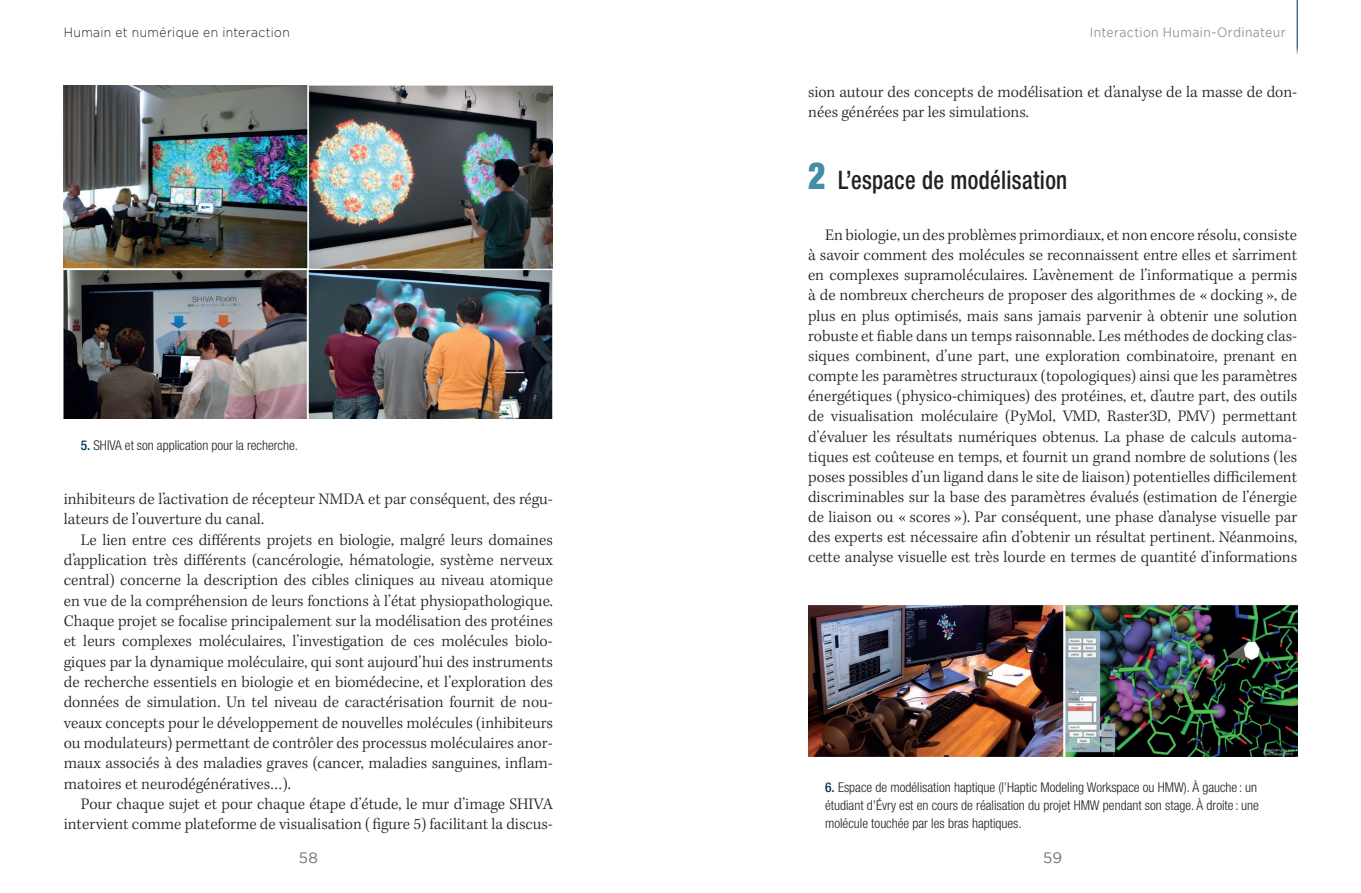
<style>
.page{position:relative;width:1361px;height:893px;background:#fff}
.page>*{position:absolute;margin:0;border:0;box-sizing:border-box;transform-origin:0 0}
.t1{font:500 condensed 25.5px "Helvetica Neue LT Std";letter-spacing:.015em;color:#231f20;scale:.9 1}
.dev_p{font:300 16.5px/20.1px "Kepler Std";color:#231f20}
.t2{font:15px "Gotham";color:#6c6d70}
.fig_num{font:300 condensed 13.5px/18px "Helvetica Neue LT Std";color:#231f20}
.t3{font:300 13.5px "Gotham";letter-spacing:.03em;color:#231f20;scale:.9 1}
.t4{font:13.5px "Gotham";letter-spacing:.03em;color:#939598;scale:.9 1}
.s1{font-weight:500;color:#003b57}
.s2{font-weight:900;font-size:37.5px;color:#468ca6}
</style>
<div class="page">
<hr style="left:1296px;top:0;width:1px;height:55px;background:#003b57">
<img style="left:64px;top:85px;width:489px;height:334px">
<img style="left:808px;top:605px;width:489px;height:151px">
<p class="t3" style="left:64px;top:25px;width:253px">Humain et numérique en interaction</p>
<p class="t4" style="left:1090px;top:25px;width:219px">Interaction Humain-Ordinateur</p>
<p class="fig_num" style="left:81px;top:436px;width:219px"><span class="s1">5.</span> SHIVA et son application pour la recherche.</p>
<p class="dev_p" style="left:64px;top:489px;width:490px">inhibiteurs de l’activation de récepteur NMDA et par conséquent, des régu&shy;lateurs de l’ouverture du canal.</p>
<p class="dev_p" style="left:64px;top:530px;width:491px;text-align:justify;text-indent:17px">Le lien entre ces différents projets en biologie, malgré leurs domaines d’application très différents (cancérologie, hématologie, système nerveux central) concerne la description des cibles cliniques au niveau atomique en vue de la compréhension de leurs fonctions à l’état physiopathologique.<br>Chaque projet se focalise principalement sur la modélisation des protéines et leurs complexes moléculaires, l’investigation de ces molécules biolo&shy;giques par la dynamique moléculaire, qui sont aujourd’hui des instruments de recherche essentiels en biologie et en biomédecine, et l’exploration des données de simulation. Un tel niveau de caractérisation fournit de nou&shy;veaux concepts pour le développement de nouvelles molécules (inhibiteurs ou modulateurs) permettant de contrôler des processus moléculaires anor&shy;maux associés à des maladies graves (cancer, maladies sanguines, inflam&shy;matoires et neurodégénératives…).</p>
<p class="dev_p" style="left:64px;top:794px;width:490px;text-align:right">Pour chaque sujet et pour chaque étape d’étude, le mur d’image SHIVA intervient comme plateforme de visualisation ( figure 5) facilitant la discus-</p>
<p class="t2" style="left:299px;top:850px;width:20px">58</p>
<p class="dev_p" style="left:808px;top:82px;width:490px">sion autour des concepts de modélisation et d’analyse de la masse de don&shy;nées générées par les simulations.</p>
<p class="t1" style="left:808px;top:165px;width:290px"><span class="s2">2</span> L’espace de modélisation</p>
<p class="dev_p" style="left:808px;top:226px;width:491px;text-align:justify;text-indent:17px">En biologie, un des problèmes primordiaux, et non encore résolu, consiste à savoir comment des molécules se reconnaissent entre elles et s’arriment en complexes supramoléculaires. L’avènement de l’informatique a permis à de nombreux chercheurs de proposer des algorithmes de « docking », de plus en plus optimisés, mais sans jamais parvenir à obtenir une solution robuste et fiable dans un temps raisonnable. Les méthodes de docking clas&shy;siques combinent, d’une part, une exploration combinatoire, prenant en compte les paramètres structuraux (topologiques) ainsi que les paramètres énergétiques (physico-chimiques) des protéines, et, d’autre part, des outils de visualisation moléculaire (PyMol, VMD, Raster3D, PMV) permettant d’évaluer les résultats numériques obtenus. La phase de calculs automa&shy;tiques est coûteuse en temps, et fournit un grand nombre de solutions (les poses possibles d’un ligand dans le site de liaison) potentielles difficilement discriminables sur la base des paramètres évalués (estimation de l’énergie de liaison ou « scores »). Par conséquent, une phase d’analyse visuelle par des experts est nécessaire afin d’obtenir un résultat pertinent. Néanmoins, cette analyse visuelle est très lourde en termes de quantité d’informations</p>
<p class="fig_num" style="left:825px;top:778px;width:435px"><span class="s1">6.</span> Espace de modélisation haptique (l’Haptic Modeling Workspace ou HMW). À gauche : un étudiant d’Évry est en cours de réalisation du projet HMW pendant son stage. À droite : une molécule touchée par les bras haptiques.</p>
<p class="t2" style="left:1043px;top:850px;width:20px">59</p>
</div>
